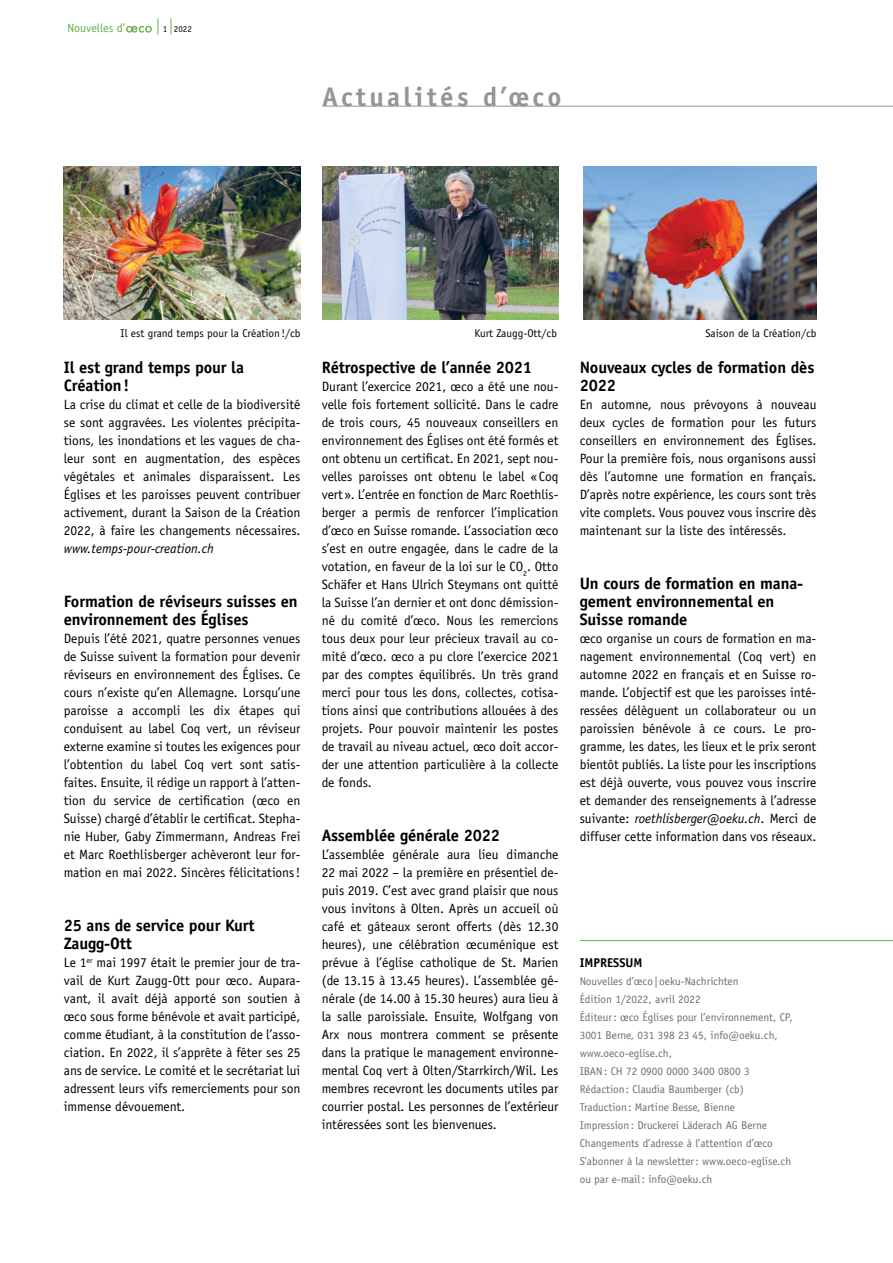
<style>
.page{position:relative;width:893px;height:1263px;background:#fff}
.page>*{position:absolute;margin:0;border:0;box-sizing:border-box;transform-origin:0 0}
.Titel_Kopf{font:700 27px "Officina Sans";letter-spacing:.125em;color:#939598}
.Titel_4_Seite{font:700 16.5px/18px "Officina Sans";letter-spacing:-.01em;color:#000}
.Text_F{font:13.5px/18px "Officina Sans";color:#000;text-align:justify}
.Impressumtitel{font:700 12.75px "Officina Sans";color:#000}
.t1{font:12px "Officina Sans";color:#67ae48}
.Impressum{font:11.25px/18px "Officina Sans";color:#6d6e71}
.legenden{font:11.25px "Officina Sans";color:#000}
.t2{font:9px "Officina Sans";color:#000}
.s1{font-style:italic}
</style>
<div class="page">
<svg style="left:158px;top:18px;width:1px;height:16px"></svg>
<svg style="left:171px;top:18px;width:1px;height:16px"></svg>
<svg style="left:126px;top:26px;width:26px;height:7px"></svg>
<hr style="left:322px;top:106px;width:571px;height:1px;background:#939598">
<hr style="left:580px;top:940px;width:313px;height:1px;background:#67ae48">
<img style="left:64px;top:167px;width:236px;height:152px">
<img style="left:322px;top:167px;width:236px;height:152px">
<img style="left:584px;top:167px;width:232px;height:152px">
<p class="t1" style="left:67px;top:21px;width:59px">Nouvelles d’</p>
<p class="t2" style="left:163px;top:24px;width:30px">1 2022</p>
<p class="Titel_Kopf" style="left:322px;top:80px;width:241px">Actualités d’œco</p>
<p class="legenden" style="left:121px;top:327px;width:181px">Il est grand temps pour la Création!/cb</p>
<p class="legenden" style="left:474px;top:327px;width:84px">Kurt Zaugg-Ott/cb</p>
<p class="legenden" style="left:705px;top:327px;width:113px">Saison de la Création/cb</p>
<p class="Titel_4_Seite" style="left:64px;top:358px;width:182px">Il est grand temps pour la<br>Création!</p>
<p class="Text_F" style="left:64px;top:395px;width:238px">La crise du climat et celle de la biodiversité se sont aggravées. Les violentes précipita&shy;tions, les inondations et les vagues de cha&shy;leur sont en augmentation, des espèces végétales et animales disparaissent. Les Églises et les paroisses peuvent contribuer activement, durant la Saison de la Création 2022, à faire les changements nécessaires. <span class="s1">www.temps-pour-creation.ch</span></p>
<p class="Titel_4_Seite" style="left:64px;top:592px;width:235px">Formation de réviseurs suisses en environnement des Églises</p>
<p class="Text_F" style="left:64px;top:629px;width:238px">Depuis l’été 2021, quatre personnes venues de Suisse suivent la formation pour devenir réviseurs en environnement des Églises. Ce cours n’existe qu’en Allemagne. Lorsqu’une paroisse a accompli les dix étapes qui conduisent au label Coq vert, un réviseur externe examine si toutes les exigences pour l’obtention du label Coq vert sont satis&shy;faites. Ensuite, il rédige un rapport à l’atten&shy;tion du service de certification (œco en Suisse) chargé d’établir le certificat. Stepha&shy;nie Huber, Gaby Zimmermann, Andreas Frei et Marc Roethlisberger achèveront leur for&shy;mation en mai 2022. Sincères félicitations!</p>
<p class="Titel_4_Seite" style="left:64px;top:916px;width:192px">25 ans de service pour Kurt<br>Zaugg-Ott</p>
<p class="Text_F" style="left:64px;top:953px;width:238px">Le 1<sup>er</sup> mai 1997 était le premier jour de tra&shy;vail de Kurt Zaugg-Ott pour œco. Aupara&shy;vant, il avait déjà apporté son soutien à œco sous forme bénévole et avait participé, comme étudiant, à la constitution de l’asso&shy;ciation. En 2022, il s’apprête à fêter ses 25 ans de service. Le comité et le secrétariat lui adressent leurs vifs remerciements pour son immense dévouement.</p>
<p class="Titel_4_Seite" style="left:322px;top:358px;width:212px">Rétrospective de l’année 2021</p>
<p class="Text_F" style="left:322px;top:377px;width:238px">Durant l’exercice 2021, œco a été une nou&shy;velle fois fortement sollicité. Dans le cadre de trois cours, 45 nouveaux conseillers en environnement des Églises ont été formés et ont obtenu un certificat. En 2021, sept nou&shy;velles paroisses ont obtenu le label « Coq vert». L’entrée en fonction de Marc Roethlis&shy;berger a permis de renforcer l’implication d’œco en Suisse romande. L’association œco s’est en outre engagée, dans le cadre de la votation, en faveur de la loi sur le CO<sub>2</sub>. Otto Schäfer et Hans Ulrich Steymans ont quitté la Suisse l’an dernier et ont donc démission&shy;né du comité d’œco. Nous les remercions tous deux pour leur précieux travail au co&shy;mité d’œco. œco a pu clore l’exercice 2021 par des comptes équilibrés. Un très grand merci pour tous les dons, collectes, cotisa&shy;tions ainsi que contributions allouées à des projets. Pour pouvoir maintenir les postes de travail au niveau actuel, œco doit accor&shy;der une attention particulière à la collecte de fonds.</p>
<p class="Titel_4_Seite" style="left:322px;top:826px;width:180px">Assemblée générale 2022</p>
<p class="Text_F" style="left:322px;top:845px;width:238px">L’assemblée générale aura lieu dimanche 22 mai 2022 – la première en présentiel de&shy;puis 2019. C’est avec grand plaisir que nous vous invitons à Olten. Après un accueil où café et gâteaux seront offerts (dès 12.30 heures), une célébration œcuménique est prévue à l’église catholique de St. Marien (de 13.15 à 13.45 heures). L’assemblée gé&shy;nérale (de 14.00 à 15.30 heures) aura lieu à la salle paroissiale. Ensuite, Wolfgang von Arx nous montrera comment se présente dans la pratique le management environne&shy;mental Coq vert à Olten/Starrkirch/Wil. Les membres recevront les documents utiles par courrier postal. Les personnes de l’extérieur intéressées sont les bienvenues.</p>
<p class="Titel_4_Seite" style="left:580px;top:358px;width:236px">Nouveaux cycles de formation dès<br>2022</p>
<p class="Text_F" style="left:580px;top:395px;width:238px">En automne, nous prévoyons à nouveau deux cycles de formation pour les futurs conseillers en environnement des Églises.<br>Pour la première fois, nous organisons aussi dès l’automne une formation en français.<br>D’après notre expérience, les cours sont très vite complets. Vous pouvez vous inscrire dès maintenant sur la liste des intéressés.</p>
<p class="Titel_4_Seite" style="left:580px;top:574px;width:225px">Un cours de formation en mana&shy;gement environnemental en<br>Suisse romande</p>
<p class="Text_F" style="left:580px;top:629px;width:238px">œco organise un cours de formation en ma&shy;nagement environnemental (Coq vert) en automne 2022 en français et en Suisse ro&shy;mande. L’objectif est que les paroisses inté&shy;ressées délèguent un collaborateur ou un paroissien bénévole à ce cours. Le pro&shy;gramme, les dates, les lieux et le prix seront bientôt publiés. La liste pour les inscriptions est déjà ouverte, vous pouvez vous inscrire et demander des renseignements à l’adresse suivante: <span class="s1">roethlisberger@oeku.ch</span>. Merci de diffuser cette information dans vos réseaux.</p>
<p class="Impressumtitel" style="left:580px;top:955px;width:64px">IMPRESSUM</p>
<p class="Impressum" style="left:580px;top:972px;width:160px">Nouvelles d’œco | oeku-Nachrichten</p>
<p class="Impressum" style="left:580px;top:990px;width:123px">Édition 1/2022, avril 2022</p>
<p class="Impressum" style="left:580px;top:1008px;width:215px">Éditeur: œco Églises pour l’environnement, CP,<br>3001 Berne, 031 398 23 45, info@oeku.ch,</p>
<p class="Impressum" style="left:580px;top:1044px;width:94px">www.oeco-eglise.ch,</p>
<p class="Impressum" style="left:580px;top:1062px;width:171px">IBAN: CH 72 0900 0000 3400 0800 3</p>
<p class="Impressum" style="left:580px;top:1080px;width:195px">Rédaction: Claudia Baumberger (cb)<br>Traduction: Martine Besse, Bienne Impression: Druckerei Läderach AG Berne Changements d’adresse à l’attention d’œco</p>
<p class="Impressum" style="left:580px;top:1152px;width:213px">S’abonner à la newsletter: www.oeco-eglise.ch</p>
<p class="Impressum" style="left:580px;top:1170px;width:134px">ou par e-mail: info@oeku.ch</p>
</div>
